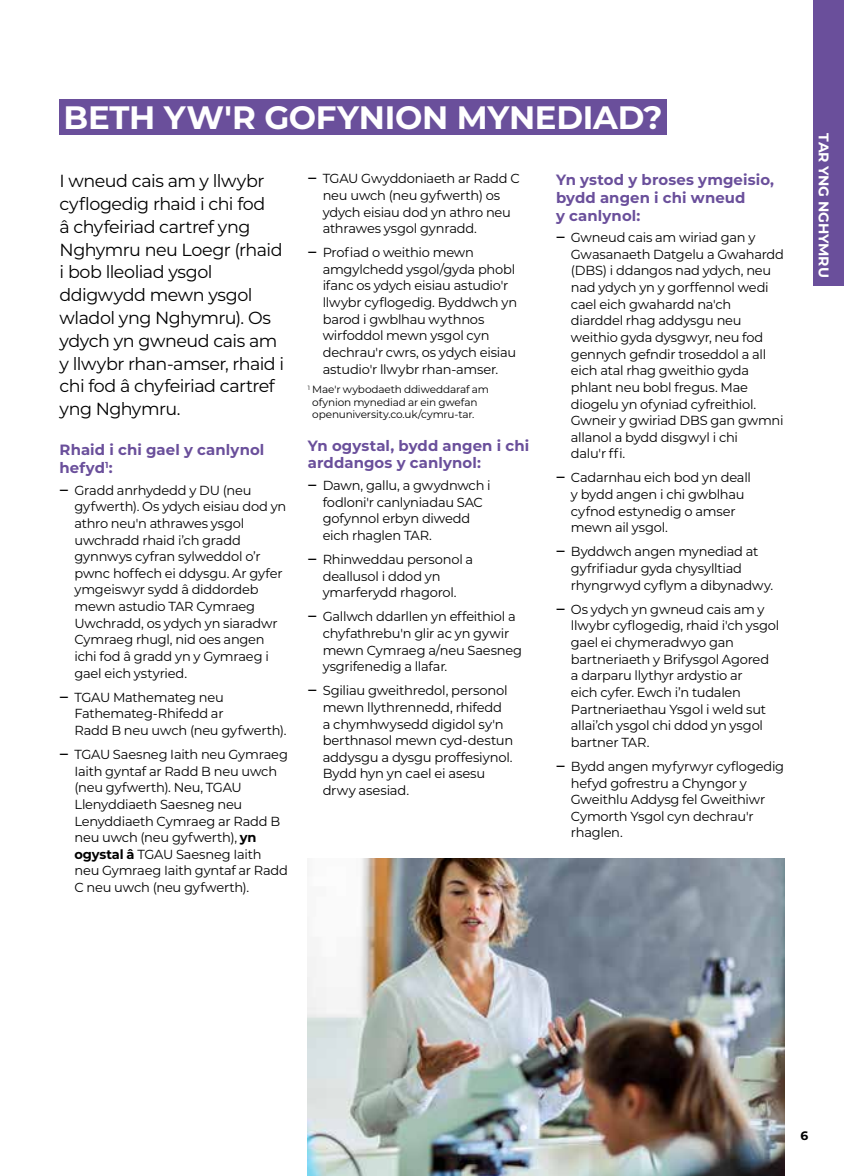
<style>
.page{position:relative;width:844px;height:1176px;background:#fff}
.page>*{position:absolute;margin:0;border:0;box-sizing:border-box;transform-origin:0 0}
.t1{font:700 32.38px "Montserrat";letter-spacing:-.01em;color:#fff}
.t2{font:17.5px/22.8px "Montserrat";letter-spacing:-.03em;color:#000}
.t3{font:700 14.88px/17.8px "Montserrat";letter-spacing:.01em;color:#6a4f9b}
.t4{font:700 14px "Montserrat";letter-spacing:-.01em;color:#fff}
.t5{font:13.12px/16.6px "Montserrat";letter-spacing:-.015em;color:#000}
.t6{font:700 12.25px "Montserrat";color:#000}
.t7{font:10.5px/12.2px "Montserrat";letter-spacing:-.015em;color:#000}
.s1{font-weight:700}
</style>
<div class="page">
<div style="left:60px;top:100px;width:606px;height:35px;background:#6a4f9b"></div>
<img style="left:308px;top:858px;width:476px;height:318px">
<div style="left:813px;top:0;width:30px;height:285px;background:#6a4f9b"></div>
<h1 class="t1" style="left:63px;top:94px;width:600px">BETH YW'R GOFYNION MYNEDIAD?</h1>
<p class="t2" style="left:60px;top:169px;width:226px">I wneud cais am y llwybr cyflogedig rhaid i chi fod<br>â chyfeiriad cartref yng<br>Nghymru neu Loegr (rhaid i bob lleoliad ysgol ddigwydd mewn ysgol wladol yng Nghymru). Os ydych yn gwneud cais am y llwybr rhan-amser, rhaid i chi fod â chyfeiriad cartref yng Nghymru.</p>
<p class="t3" style="left:60px;top:440px;width:206px">Rhaid i chi gael y canlynol hefyd<sup>1</sup>:</p>
<p class="t5" style="left:74px;top:481px;width:213px;text-indent:-15px"><span class="s1">‒</span> Gradd anrhydedd y DU (neu gyfwerth). Os ydych eisiau dod yn athro neu'n athrawes ysgol uwchradd rhaid i’ch gradd gynnwys cyfran sylweddol o’r pwnc hoffech ei ddysgu. Ar gyfer ymgeiswyr sydd â diddordeb mewn astudio TAR Cymraeg<br>Uwchradd, os ydych yn siaradwr<br>Cymraeg rhugl, nid oes angen ichi fod â gradd yn y Gymraeg i gael eich ystyried.</p>
<p class="t5" style="left:74px;top:688px;width:213px;text-indent:-15px"><span class="s1">‒</span> TGAU Mathemateg neu<br>Fathemateg-Rhifedd ar<br>Radd B neu uwch (neu gyfwerth).</p>
<p class="t5" style="left:74px;top:745px;width:215px;text-indent:-15px"><span class="s1">‒</span> TGAU Saesneg Iaith neu Gymraeg<br>Iaith gyntaf ar Radd B neu uwch (neu gyfwerth). Neu, TGAU<br>Llenyddiaeth Saesneg neu<br>Lenyddiaeth Cymraeg ar Radd B neu uwch (neu gyfwerth), <span class="s1">yn ogystal â</span> TGAU Saesneg Iaith neu Gymraeg Iaith gyntaf ar Radd<br>C neu uwch (neu gyfwerth).</p>
<p class="t5" style="left:322px;top:170px;width:198px;text-indent:-15px"><span class="s1">‒</span> TGAU Gwyddoniaeth ar Radd C neu uwch (neu gyfwerth) os ydych eisiau dod yn athro neu athrawes ysgol gynradd.</p>
<p class="t5" style="left:322px;top:244px;width:196px;text-indent:-15px"><span class="s1">‒</span> Profiad o weithio mewn amgylchedd ysgol/gyda phobl ifanc os ydych eisiau astudio'r llwybr cyflogedig. Byddwch yn barod i gwblhau wythnos wirfoddol mewn ysgol cyn dechrau'r cwrs, os ydych eisiau astudio'r llwybr rhan-amser.</p>
<p class="t7" style="left:312px;top:383px;width:178px;text-indent:-4px"><sup>1</sup> Mae'r wybodaeth ddiweddaraf am ofynion mynediad ar ein gwefan openuniversity.co.uk/cymru-tar.</p>
<p class="t3" style="left:308px;top:435px;width:223px">Yn ogystal, bydd angen i chi arddangos y canlynol:</p>
<p class="t5" style="left:322px;top:476px;width:169px;text-indent:-15px"><span class="s1">‒</span> Dawn, gallu, a gwydnwch i fodloni'r canlyniadau SAC gofynnol erbyn diwedd eich rhaglen TAR.</p>
<p class="t5" style="left:322px;top:550px;width:152px;text-indent:-15px"><span class="s1">‒</span> Rhinweddau personol a deallusol i ddod yn ymarferydd rhagorol.</p>
<p class="t5" style="left:322px;top:608px;width:201px;text-indent:-15px"><span class="s1">‒</span> Gallwch ddarllen yn effeithiol a chyfathrebu'n glir ac yn gywir mewn Cymraeg a/neu Saesneg ysgrifenedig a llafar.</p>
<p class="t5" style="left:322px;top:682px;width:192px;text-indent:-15px"><span class="s1">‒</span> Sgiliau gweithredol, personol mewn llythrennedd, rhifedd<br>a chymhwysedd digidol sy'n berthnasol mewn cyd-destun addysgu a dysgu proffesiynol.<br>Bydd hyn yn cael ei asesu drwy asesiad.</p>
<p class="t3" style="left:556px;top:170px;width:219px">Yn ystod y broses ymgeisio, bydd angen i chi wneud<br>y canlynol:</p>
<p class="t5" style="left:570px;top:229px;width:214px;text-indent:-15px"><span class="s1">‒</span> Gwneud cais am wiriad gan y<br>Gwasanaeth Datgelu a Gwahardd (DBS) i ddangos nad ydych, neu nad ydych yn y gorffennol wedi cael eich gwahardd na'ch diarddel rhag addysgu neu weithio gyda dysgwyr, neu fod gennych gefndir troseddol a all eich atal rhag gweithio gyda phlant neu bobl fregus. Mae diogelu yn ofyniad cyfreithiol.<br>Gwneir y gwiriad DBS gan gwmni allanol a bydd disgwyl i chi<br>dalu'r ffi.</p>
<p class="t5" style="left:570px;top:469px;width:181px;text-indent:-15px"><span class="s1">‒</span> Cadarnhau eich bod yn deall y bydd angen i chi gwblhau cyfnod estynedig o amser mewn ail ysgol.</p>
<p class="t5" style="left:570px;top:543px;width:204px;text-indent:-15px"><span class="s1">‒</span> Byddwch angen mynediad at gyfrifiadur gyda chysylltiad rhyngrwyd cyflym a dibynadwy.</p>
<p class="t5" style="left:570px;top:600px;width:210px;text-indent:-15px"><span class="s1">‒</span> Os ydych yn gwneud cais am y llwybr cyflogedig, rhaid i'ch ysgol gael ei chymeradwyo gan bartneriaeth y Brifysgol Agored a darparu llythyr ardystio ar<br>eich cyfer. Ewch i’n tudalen<br>Partneriaethau Ysgol i weld sut allai’ch ysgol chi ddod yn ysgol bartner TAR.</p>
<p class="t5" style="left:570px;top:757px;width:215px;text-indent:-15px"><span class="s1">‒</span> Bydd angen myfyrwyr cyflogedig hefyd gofrestru a Chyngor y<br>Gweithlu Addysg fel Gweithiwr<br>Cymorth Ysgol cyn dechrau'r rhaglen.</p>
<p class="t4" style="left:833px;top:133px;width:146px;rotate:90deg">TAR YNG NGHYMRU</p>
<p class="t6" style="left:800px;top:1127px;width:9px">6</p>
</div>
